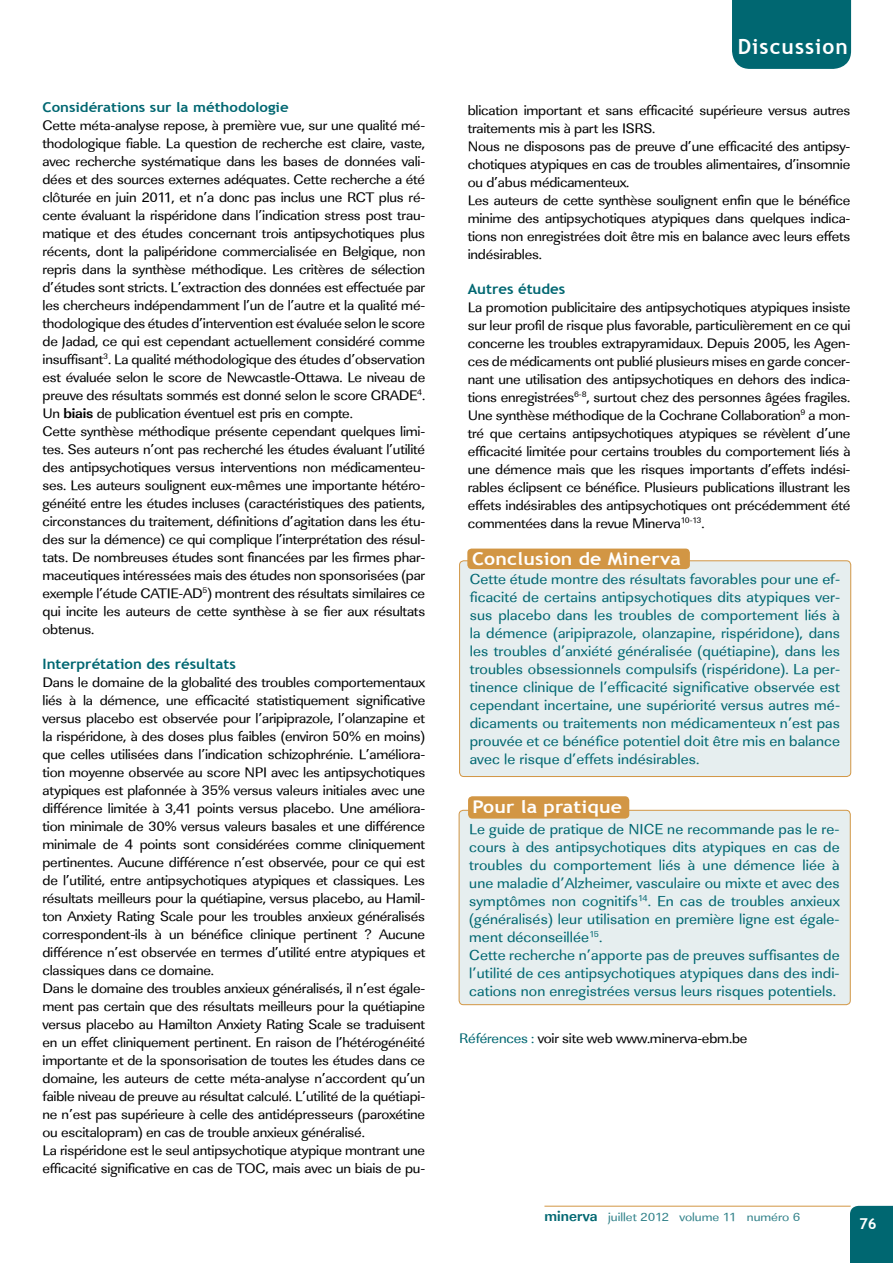
<style>
.page{position:relative;width:893px;height:1263px;background:#fff}
.page>*{position:absolute;margin:0;border:0;box-sizing:border-box;transform-origin:0 0}
.t1{font:700 21px "Trebuchet MS";letter-spacing:.05em;color:#fff}
.t2{font:700 17.55px "Trebuchet MS";letter-spacing:.01em;color:#fff;scale:1.11 1}
.t3{font:15px/18px "Linear Std";letter-spacing:.005em;color:#006771;scale:1.05 1}
.t4{font:700 15px "Trebuchet MS";color:#fff}
.t5{font:14.25px/18px "Linear Std";letter-spacing:-.015em;color:#000;scale:1.05 1}
.t6{font:700 14.25px "Trebuchet MS";color:#006771;scale:1.05 1}
.t7{font:700 13.5px "Trebuchet MS";color:#006771;scale:1.11 1}
.t8{font:12.15px "Linear Std";color:#32828a;scale:1.11 1}
.s1{font-weight:700}
.s2{color:#006771}
.s3{font-weight:700;font-size:15px;color:#006771}
</style>
<div class="page">
<div style="left:850px;top:1206px;width:43px;height:57px;background:#006771"></div>
<hr style="left:544px;top:1206px;width:307px;height:1px;background:#d29644">
<div style="left:732px;top:0;width:119px;height:69px;background:#006771"></div>
<div style="left:459px;top:810px;width:391px;height:195px;background:#e6eeef;border-radius:4px"></div>
<div style="left:459px;top:810px;width:391px;height:195px;border:1px solid #d29644;border-radius:4px"></div>
<div style="left:460px;top:561px;width:391px;height:215px;background:#e6eeef;border-radius:4px"></div>
<div style="left:459px;top:561px;width:392px;height:216px;border:1px solid #d29644;border-radius:4px"></div>
<div style="left:467px;top:549px;width:223px;height:20px;background:#d29644;border-radius:4px"></div>
<div style="left:468px;top:796px;width:161px;height:23px;background:#d29644;border-radius:4px"></div>
<p class="t7" style="left:43px;top:99px;width:223px">Considérations sur la méthodologie</p>
<p class="t5" style="left:43px;top:116px;width:366px">Cette méta-analyse repose, à première vue, sur une qualité mé&shy;thodologique fiable. La question de recherche est claire, vaste, avec recherche systématique dans les bases de données vali&shy;dées et des sources externes adéquates. Cette recherche a été clôturée en juin 2011, et n’a donc pas inclus une RCT plus ré&shy;cente évaluant la rispéridone dans l’indication stress post trau&shy;matique et des études concernant trois antipsychotiques plus récents, dont la palipéridone commercialisée en Belgique, non repris dans la synthèse méthodique. Les critères de sélection d’études sont stricts. L’extraction des données est effectuée par les chercheurs indépendamment l’un de l’autre et la qualité mé&shy;thodologique des études d’intervention est évaluée selon le score de Jadad, ce qui est cependant actuellement considéré comme insuffisant<sup>3</sup>. La qualité méthodologique des études d’observation est évaluée selon le score de Newcastle-Ottawa. Le niveau de preuve des résultats sommés est donné selon le score GRADE<sup>4</sup>.<br>Un <span class="s1">biais</span> de publication éventuel est pris en compte.<br>Cette synthèse méthodique présente cependant quelques limi&shy;tes. Ses auteurs n’ont pas recherché les études évaluant l’utilité des antipsychotiques versus interventions non médicamenteu&shy;ses. Les auteurs soulignent eux-mêmes une importante hétéro&shy;généité entre les études incluses (caractéristiques des patients, circonstances du traitement, définitions d’agitation dans les étu&shy;des sur la démence) ce qui complique l’interprétation des résul&shy;tats. De nombreuses études sont financées par les firmes phar&shy;maceutiques intéressées mais des études non sponsorisées (par exemple l’étude CATIE-AD<sup>5</sup>) montrent des résultats similaires ce qui incite les auteurs de cette synthèse à se fier aux résultats obtenus.</p>
<p class="t6" style="left:43px;top:655px;width:186px">Interprétation des résultats</p>
<p class="t5" style="left:43px;top:673px;width:366px">Dans le domaine de la globalité des troubles comportementaux liés à la démence, une efficacité statistiquement significative versus placebo est observée pour l’aripiprazole, l’olanzapine et la rispéridone, à des doses plus faibles (environ 50% en moins) que celles utilisées dans l’indication schizophrénie. L’améliora&shy;tion moyenne observée au score NPI avec les antipsychotiques atypiques est plafonnée à 35% versus valeurs initiales avec une différence limitée à 3,41 points versus placebo. Une améliora&shy;tion minimale de 30% versus valeurs basales et une différence minimale de 4 points sont considérées comme cliniquement pertinentes. Aucune différence n’est observée, pour ce qui est de l’utilité, entre antipsychotiques atypiques et classiques. Les résultats meilleurs pour la quétiapine, versus placebo, au Hamil&shy;ton Anxiety Rating Scale pour les troubles anxieux généralisés correspondent-ils à un bénéfice clinique pertinent ? Aucune différence n’est observée en termes d’utilité entre atypiques et classiques dans ce domaine.<br>Dans le domaine des troubles anxieux généralisés, il n’est égale&shy;ment pas certain que des résultats meilleurs pour la quétiapine versus placebo au Hamilton Anxiety Rating Scale se traduisent en un effet cliniquement pertinent. En raison de l’hétérogénéité importante et de la sponsorisation de toutes les études dans ce domaine, les auteurs de cette méta-analyse n’accordent qu’un faible niveau de preuve au résultat calculé. L’utilité de la quétiapi&shy;ne n’est pas supérieure à celle des antidépresseurs (paroxétine ou escitalopram) en cas de trouble anxieux généralisé.<br>La rispéridone est le seul antipsychotique atypique montrant une efficacité significative en cas de TOC, mais avec un biais de pu-</p>
<h1 class="t1" style="left:738px;top:33px;width:112px">Discussion</h1>
<p class="t5" style="left:468px;top:101px;width:366px">blication important et sans efficacité supérieure versus autres traitements mis à part les ISRS.<br>Nous ne disposons pas de preuve d’une efficacité des antipsy&shy;chotiques atypiques en cas de troubles alimentaires, d’insomnie ou d’abus médicamenteux.<br>Les auteurs de cette synthèse soulignent enfin que le bénéfice minime des antipsychotiques atypiques dans quelques indica&shy;tions non enregistrées doit être mis en balance avec leurs effets indésirables.</p>
<p class="t6" style="left:468px;top:280px;width:94px">Autres études</p>
<p class="t5" style="left:468px;top:298px;width:366px;text-align:justify">La promotion publicitaire des antipsychotiques atypiques insiste sur leur profil de risque plus favorable, particulièrement en ce qui concerne les troubles extrapyramidaux. Depuis 2005, les Agen&shy;ces de médicaments ont publié plusieurs mises en garde concer&shy;nant une utilisation des antipsychotiques en dehors des indica&shy;tions enregistrées<sup>6-8</sup>, surtout chez des personnes âgées fragiles.<br>Une synthèse méthodique de la Cochrane Collaboration<sup>9</sup> a mon&shy;tré que certains antipsychotiques atypiques se révèlent d’une efficacité limitée pour certains troubles du comportement liés à une démence mais que les risques importants d’effets indési&shy;rables éclipsent ce bénéfice. Plusieurs publications illustrant les effets indésirables des antipsychotiques ont précédemment été commentées dans la revue Minerva<sup>10-13</sup>.</p>
<p class="t2" style="left:472px;top:548px;width:190px">Conclusion de Minerva</p>
<p class="t3" style="left:470px;top:570px;width:354px;text-align:justify">Cette étude montre des résultats favorables pour une ef&shy;ficacité de certains antipsychotiques dits atypiques ver&shy;sus placebo dans les troubles de comportement liés à la démence (aripiprazole, olanzapine, rispéridone), dans les troubles d’anxiété généralisée (quétiapine), dans les troubles obsessionnels compulsifs (rispéridone). La per&shy;tinence clinique de l’efficacité significative observée est cependant incertaine, une supériorité versus autres mé&shy;dicaments ou traitements non médicamenteux n’est pas prouvée et ce bénéfice potentiel doit être mis en balance avec le risque d’effets indésirables.</p>
<p class="t2" style="left:473px;top:796px;width:136px">Pour la pratique</p>
<p class="t3" style="left:469px;top:820px;width:354px">Le guide de pratique de NICE ne recommande pas le re&shy;cours à des antipsychotiques dits atypiques en cas de troubles du comportement liés à une démence liée à une maladie d’Alzheimer, vasculaire ou mixte et avec des symptômes non cognitifs<sup>14</sup>. En cas de troubles anxieux (généralisés) leur utilisation en première ligne est égale&shy;ment déconseillée<sup>15</sup>.<br>Cette recherche n’apporte pas de preuves suffisantes de l’utilité de ces antipsychotiques atypiques dans des indi&shy;cations non enregistrées versus leurs risques potentiels.</p>
<p class="t5" style="left:459px;top:1029px;width:276px"><span class="s2">Références :</span> voir site web www.minerva-ebm.be</p>
<p class="t8" style="left:545px;top:1210px;width:232px"><span class="s3">minerva</span> juillet 2012 volume 11 numéro 6</p>
<p class="t4" style="left:859px;top:1215px;width:19px">76</p>
</div>
